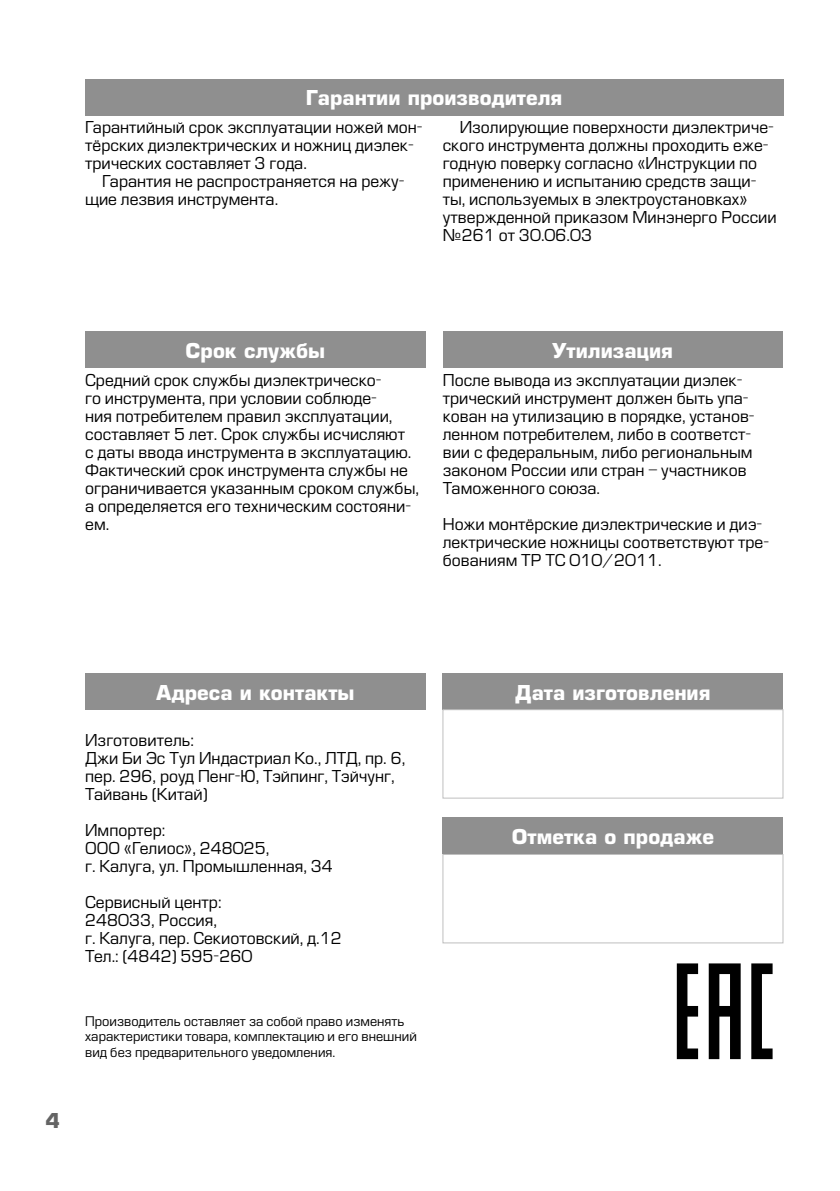
<style>
.page{position:relative;width:840px;height:1191px;background:#fff}
.page>*{position:absolute;margin:0;border:0;box-sizing:border-box;transform-origin:0 0}
.t1{font:700 20px "Europe";color:#fff}
.t2{font:700 20px "Europe";color:#646464}
.t3{font:16px/18px "Europe";color:#000}
.t4{font:13px/15.6px "Europe";color:#000}
</style>
<div class="page">
<div style="left:85px;top:79px;width:697px;height:36px;background:#8f8f8f"></div>
<div style="left:85px;top:673px;width:340px;height:36px;background:#8f8f8f"></div>
<div style="left:442px;top:673px;width:340px;height:36px;background:#8f8f8f"></div>
<div style="left:442px;top:817px;width:340px;height:36px;background:#8f8f8f"></div>
<div style="left:85px;top:331px;width:340px;height:36px;background:#8f8f8f"></div>
<div style="left:442px;top:331px;width:340px;height:36px;background:#8f8f8f"></div>
<svg style="left:676px;top:963px;width:96px;height:96px"></svg>
<div style="left:442px;top:854px;width:340px;height:89px;border:1px solid #bfbfbf"></div>
<div style="left:442px;top:709px;width:340px;height:89px;border:1px solid #bfbfbf"></div>
<p class="t1" style="left:306px;top:86px;width:258px">Гарантии производителя</p>
<p class="t3" style="left:85px;top:119px;width:339px">Гарантийный срок эксплуатации ножей мон&shy;тёрских диэлектрических и ножниц диэлек&shy;трических составляет 3 года.</p>
<p class="t3" style="left:85px;top:173px;width:320px;text-indent:17px">Гарантия не распространяется на режу&shy;щие лезвия инструмента.</p>
<p class="t3" style="left:442px;top:119px;width:335px;text-indent:17px">Изолирующие поверхности диэлектриче&shy;ского инструмента должны проходить еже&shy;годную поверку согласно «Инструкции по применению и испытанию средств защи&shy;ты, используемых в электроустановках» утвержденной приказом Минэнерго России №261 от 30.06.03</p>
<p class="t1" style="left:185px;top:338px;width:141px">Срок службы</p>
<p class="t1" style="left:552px;top:338px;width:122px">Утилизация</p>
<p class="t3" style="left:85px;top:371px;width:335px">Средний срок службы диэлектрическо-<br>го инструмента, при условии соблюде-<br>ния потребителем правил эксплуатации, составляет 5 лет. Срок службы исчисляют<br>с даты ввода инструмента в эксплуатацию.<br>Фактический срок инструмента службы не ограничивается указанным сроком службы, а определяется его техническим состояни&shy;ем.</p>
<p class="t3" style="left:442px;top:371px;width:313px">После вывода из эксплуатации диэлек&shy;трический инструмент должен быть упа&shy;кован на утилизацию в порядке, установ&shy;ленном потребителем, либо в соответст&shy;вии с федеральным, либо региональным законом России или стран – участников Таможенного союза.</p>
<p class="t3" style="left:442px;top:515px;width:327px">Ножи монтёрские диэлектрические и диэ&shy;лектрические ножницы соответствуют тре&shy;бованиям ТР ТС 010/2011.</p>
<p class="t2" style="left:45px;top:1108px;width:16px">4</p>
<p class="t1" style="left:156px;top:680px;width:200px">Адреса и контакты</p>
<p class="t1" style="left:515px;top:680px;width:197px">Дата изготовления</p>
<p class="t3" style="left:85px;top:731px;width:321px">Изготовитель:<br>Джи Би Эс Тул Индастриал Ко., ЛТД, пр. 6, пер. 296, роуд Пенг-Ю, Тэйпинг, Тэйчунг,<br>Тайвань (Китай)</p>
<p class="t3" style="left:85px;top:821px;width:249px">Импортер:<br>ООО «Гелиос», 248025,<br>г. Калуга, ул. Промышленная, 34</p>
<p class="t3" style="left:85px;top:893px;width:258px">Сервисный центр:<br>248033, Россия,<br>г. Калуга, пер. Секиотовский, д.12<br>Тел.: (4842) 595-260</p>
<p class="t4" style="left:85px;top:1013px;width:333px">Производитель оставляет за собой право изменять характеристики товара, комплектацию и его внешний вид без предварительного уведомления.</p>
<p class="t1" style="left:511px;top:824px;width:204px">Отметка о продаже</p>
</div>
